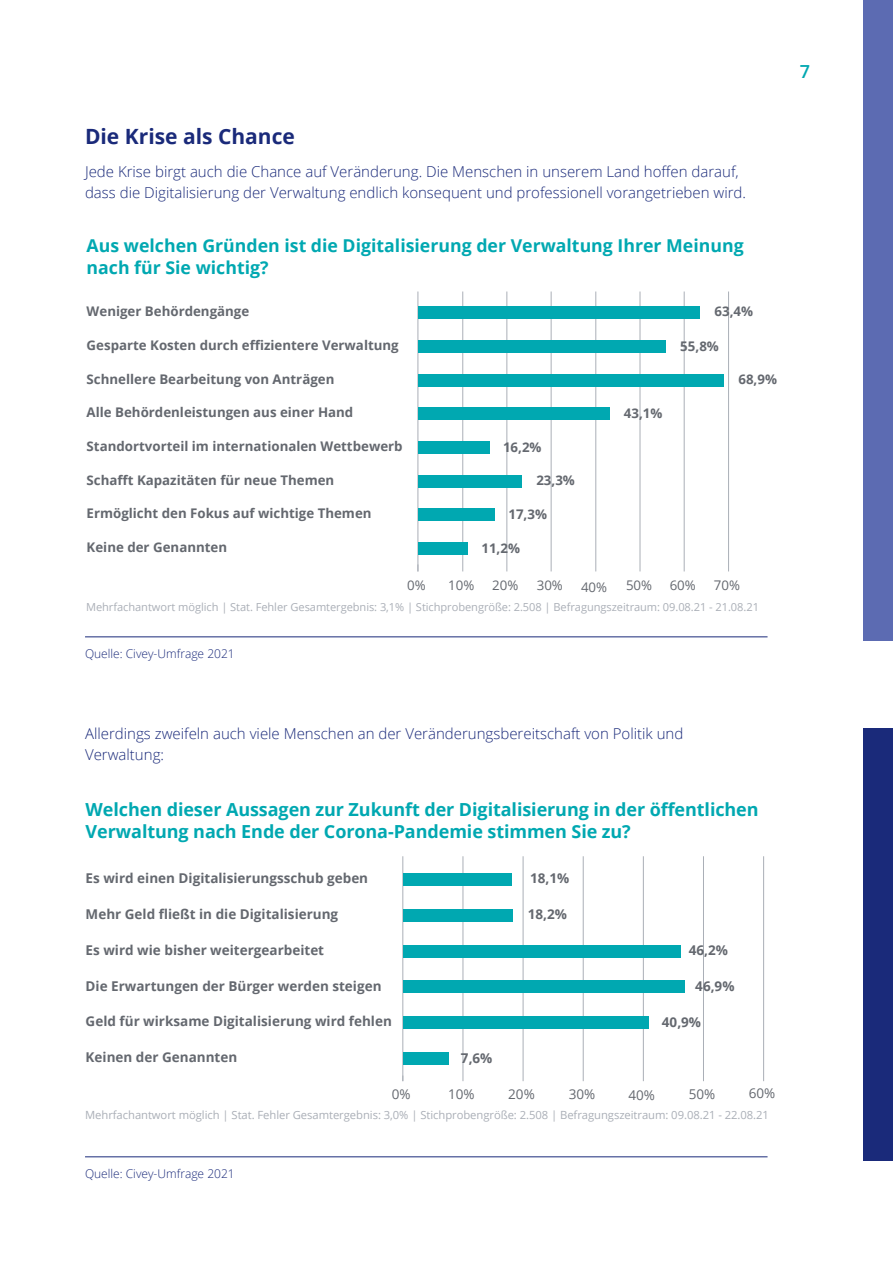
<style>
.page{position:relative;width:893px;height:1263px;background:#fff}
.page>*{position:absolute;margin:0;border:0;box-sizing:border-box;transform-origin:0 0}
.Copy_Subhead_Level_1{font:700 21px "Open Sans";color:#1a2a7a}
.t1{font:700 18px/22.5px "Open Sans";letter-spacing:-.005em;color:#00a8b1}
.t2{font:600 18px "Open Sans";color:#00a8b1}
.t3{font:700 17.7px/22.2px "Open Sans";color:#00a8b1}
.Copy{font:300 15px/21px "Open Sans";color:#1a2a7a}
.t4{font:700 13.5px "Open Sans";color:#64686f}
.t5{font:13.5px "Open Sans";color:#64686f}
.t6{font:700 13.35px "Open Sans";color:#64686f}
.t7{font:13.35px "Open Sans";color:#64686f}
.Footnote{font:300 12px "Open Sans";color:#1a2a7a}
.t8{font:11.25px "Open Sans";letter-spacing:-.005em;color:#aaafb7}
.t9{font:11.1px "Open Sans";letter-spacing:-.005em;color:#aaafb7}
</style>
<div class="page">
<hr style="left:85px;top:637px;width:682px;height:1px;background:#1a2a7a">
<hr style="left:85px;top:1156px;width:682px;height:1px;background:#1a2a7a">
<hr style="left:462px;top:291px;width:1px;height:280px;background:#aaafb7">
<hr style="left:506px;top:291px;width:1px;height:280px;background:#aaafb7">
<hr style="left:551px;top:291px;width:1px;height:280px;background:#aaafb7">
<hr style="left:595px;top:291px;width:1px;height:280px;background:#aaafb7">
<hr style="left:640px;top:291px;width:1px;height:280px;background:#aaafb7">
<hr style="left:684px;top:291px;width:1px;height:280px;background:#aaafb7">
<hr style="left:728px;top:291px;width:1px;height:280px;background:#aaafb7">
<hr style="left:418px;top:291px;width:1px;height:280px;background:#aaafb7">
<div style="left:418px;top:306px;width:281px;height:13px;background:#00a8b1"></div>
<div style="left:418px;top:340px;width:247px;height:13px;background:#00a8b1"></div>
<div style="left:418px;top:374px;width:306px;height:12px;background:#00a8b1"></div>
<div style="left:418px;top:407px;width:191px;height:13px;background:#00a8b1"></div>
<div style="left:418px;top:441px;width:72px;height:13px;background:#00a8b1"></div>
<div style="left:418px;top:475px;width:103px;height:12px;background:#00a8b1"></div>
<div style="left:418px;top:508px;width:77px;height:13px;background:#00a8b1"></div>
<div style="left:418px;top:542px;width:50px;height:13px;background:#00a8b1"></div>
<hr style="left:463px;top:856px;width:1px;height:225px;background:#aaafb7">
<hr style="left:523px;top:856px;width:1px;height:225px;background:#aaafb7">
<hr style="left:583px;top:856px;width:1px;height:225px;background:#aaafb7">
<hr style="left:643px;top:856px;width:1px;height:225px;background:#aaafb7">
<hr style="left:703px;top:856px;width:1px;height:225px;background:#aaafb7">
<hr style="left:763px;top:856px;width:1px;height:225px;background:#aaafb7">
<hr style="left:402px;top:856px;width:1px;height:225px;background:#aaafb7">
<div style="left:404px;top:873px;width:108px;height:13px;background:#00a8b1"></div>
<div style="left:404px;top:909px;width:109px;height:13px;background:#00a8b1"></div>
<div style="left:404px;top:945px;width:277px;height:12px;background:#00a8b1"></div>
<div style="left:404px;top:980px;width:281px;height:13px;background:#00a8b1"></div>
<div style="left:404px;top:1016px;width:245px;height:13px;background:#00a8b1"></div>
<div style="left:404px;top:1052px;width:45px;height:13px;background:#00a8b1"></div>
<div style="left:863px;top:0;width:30px;height:641px;background:#5c6bb2"></div>
<div style="left:863px;top:728px;width:30px;height:432px;background:#1a2a7a"></div>
<p class="Copy_Subhead_Level_1" style="left:85px;top:121px;width:211px">Die Krise als Chance</p>
<p class="Copy" style="left:85px;top:161px;width:663px">Jede Krise birgt auch die Chance auf Veränderung. Die Menschen in unserem Land hoffen darauf, dass die Digitalisierung der Verwaltung endlich konsequent und professionell vorangetrieben wird.</p>
<p class="t3" style="left:87px;top:234px;width:659px">Aus welchen Gründen ist die Digitalisierung der Verwaltung Ihrer Meinung nach für Sie wichtig?</p>
<p class="t6" style="left:87px;top:302px;width:164px">Weniger Behördengänge</p>
<p class="t6" style="left:87px;top:336px;width:314px">Gesparte Kosten durch effizientere Verwaltung</p>
<p class="t6" style="left:87px;top:369px;width:249px">Schnellere Bearbeitung von Anträgen</p>
<p class="t6" style="left:87px;top:403px;width:268px">Alle Behördenleistungen aus einer Hand</p>
<p class="t6" style="left:87px;top:437px;width:317px">Standortvorteil im internationalen Wettbewerb</p>
<p class="t6" style="left:87px;top:470px;width:249px">Schafft Kapazitäten für neue Themen</p>
<p class="t6" style="left:87px;top:504px;width:286px">Ermöglicht den Fokus auf wichtige Themen</p>
<p class="t6" style="left:87px;top:538px;width:142px">Keine der Genannten</p>
<p class="t7" style="left:407px;top:576px;width:20px">0%</p>
<p class="t9" style="left:86px;top:599px;width:674px">Mehrfachantwort möglich | Stat. Fehler Gesamtergebnis: 3,1% | Stichprobengröße: 2.508 | Befragungszeitraum: 09.08.21 - 21.08.21</p>
<p class="t6" style="left:715px;top:302px;width:40px">63,4%</p>
<p class="t6" style="left:680px;top:336px;width:40px">55,8%</p>
<p class="t6" style="left:738px;top:370px;width:40px">68,9%</p>
<p class="t6" style="left:624px;top:404px;width:40px">43,1%</p>
<p class="t6" style="left:503px;top:437px;width:40px">16,2%</p>
<p class="t6" style="left:536px;top:471px;width:40px">23,3%</p>
<p class="t6" style="left:508px;top:504px;width:40px">17,3%</p>
<p class="t6" style="left:481px;top:538px;width:40px">11,2%</p>
<p class="t7" style="left:448px;top:576px;width:28px">10%</p>
<p class="t7" style="left:492px;top:576px;width:28px">20%</p>
<p class="t7" style="left:537px;top:576px;width:28px">30%</p>
<p class="t7" style="left:581px;top:578px;width:28px">40%</p>
<p class="t7" style="left:626px;top:576px;width:28px">50%</p>
<p class="t7" style="left:670px;top:575px;width:28px">60%</p>
<p class="t7" style="left:714px;top:575px;width:28px">70%</p>
<p class="Footnote" style="left:85px;top:646px;width:151px">Quelle: Civey-Umfrage 2021</p>
<h2 class="t2" style="left:800px;top:59px;width:12px">7</h2>
<p class="Copy" style="left:85px;top:723px;width:600px">Allerdings zweifeln auch viele Menschen an der Veränderungsbereitschaft von Politik und<br>Verwaltung:</p>
<p class="t1" style="left:86px;top:797px;width:674px">Welchen dieser Aussagen zur Zukunft der Digitalisierung in der öffentlichen<br>Verwaltung nach Ende der Corona-Pandemie stimmen Sie zu?</p>
<p class="t4" style="left:86px;top:868px;width:284px">Es wird einen Digitalisierungsschub geben</p>
<p class="t4" style="left:86px;top:904px;width:254px">Mehr Geld fließt in die Digitalisierung</p>
<p class="t4" style="left:86px;top:940px;width:240px">Es wird wie bisher weitergearbeitet</p>
<p class="t4" style="left:86px;top:976px;width:297px">Die Erwartungen der Bürger werden steigen</p>
<p class="t4" style="left:86px;top:1012px;width:308px">Geld für wirksame Digitalisierung wird fehlen</p>
<p class="t4" style="left:86px;top:1048px;width:153px">Keinen der Genannten</p>
<p class="t5" style="left:392px;top:1084px;width:20px">0%</p>
<p class="t8" style="left:85px;top:1107px;width:685px">Mehrfachantwort möglich | Stat. Fehler Gesamtergebnis: 3,0% | Stichprobengröße: 2.508 | Befragungszeitraum: 09.08.21 - 22.08.21</p>
<p class="t4" style="left:530px;top:868px;width:41px">18,1%</p>
<p class="t4" style="left:528px;top:905px;width:41px">18,2%</p>
<p class="t4" style="left:689px;top:941px;width:41px">46,2%</p>
<p class="t4" style="left:695px;top:977px;width:41px">46,9%</p>
<p class="t4" style="left:662px;top:1012px;width:41px">40,9%</p>
<p class="t4" style="left:461px;top:1048px;width:33px">7,6%</p>
<p class="t5" style="left:448px;top:1084px;width:28px">10%</p>
<p class="t5" style="left:508px;top:1084px;width:28px">20%</p>
<p class="t5" style="left:569px;top:1084px;width:28px">30%</p>
<p class="t5" style="left:628px;top:1086px;width:28px">40%</p>
<p class="t5" style="left:689px;top:1084px;width:28px">50%</p>
<p class="t5" style="left:749px;top:1084px;width:28px">60%</p>
<p class="Footnote" style="left:85px;top:1166px;width:151px">Quelle: Civey-Umfrage 2021</p>
</div>
